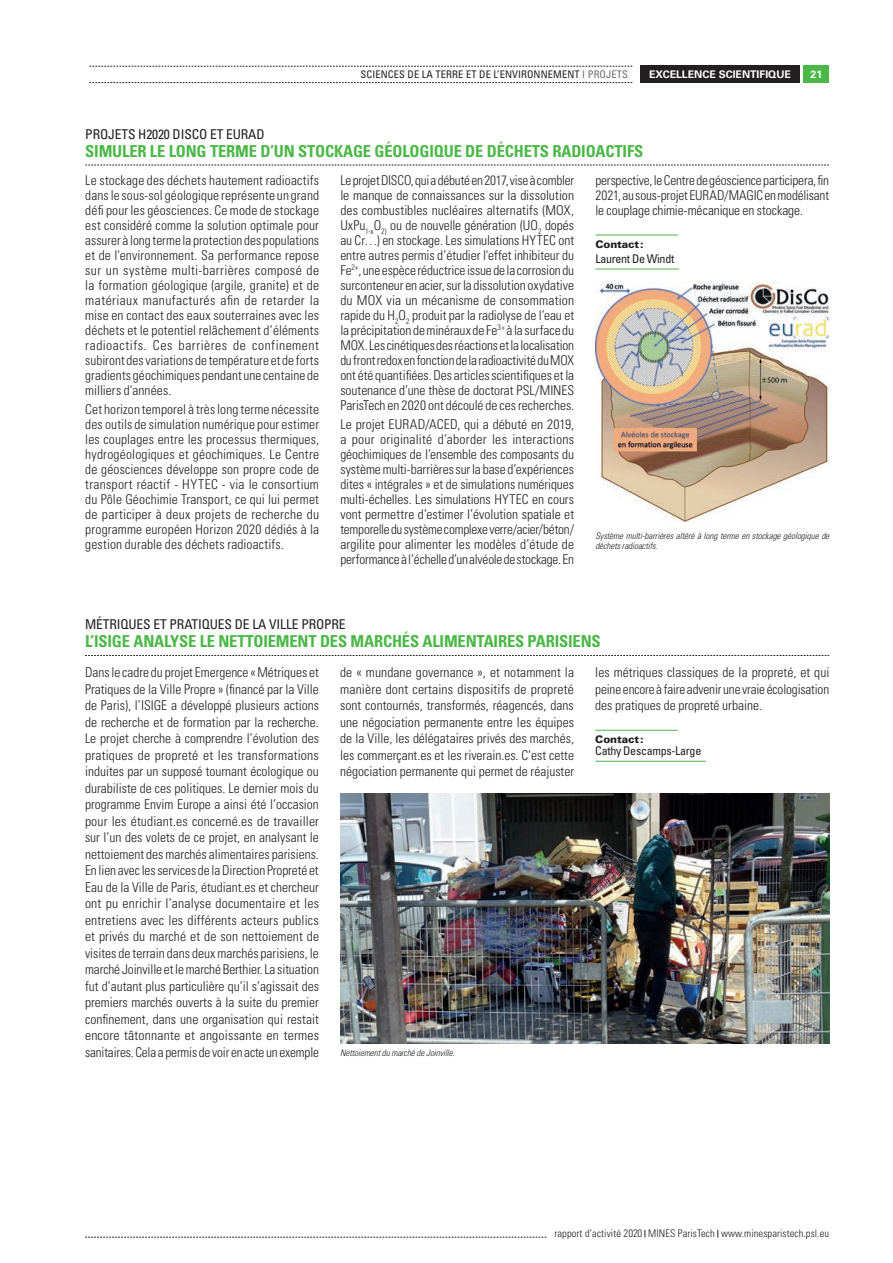
<style>
.page{position:relative;width:893px;height:1263px;background:#fff}
.page>*{position:absolute;margin:0;border:0;box-sizing:border-box;transform-origin:0 0}
.t1{font:700 condensed 16.5px "Univers LT Std";letter-spacing:-.01em;color:#4cb848}
.t2{font:300 condensed 13.5px/15px "Univers LT Std";color:#231f20;text-align:justify}
.t3{font:condensed 13.5px "Univers LT Std";letter-spacing:-.01em;color:#231f20}
.t4{font:condensed 12px "Univers LT Std";letter-spacing:-.025em;color:#231f20}
.t5{font:300 condensed 10.5px "Univers LT Std";letter-spacing:.01em;color:#231f20}
.t6{font:condensed 10.5px "Univers LT Std";letter-spacing:.01em;color:#231f20}
.t7{font:700 10.5px "Univers LT Std";color:#fff}
.t8{font:900 10.5px "Univers LT Std";letter-spacing:-.01em;color:#231f20}
.t9{font:italic 300 condensed 9px/10.5px "Univers LT Std";letter-spacing:-.005em;color:#231f20}
.s1{color:#6c6d70}
.s2{font-size:10.8px}
</style>
<div class="page">
<img style="left:340px;top:794px;width:489px;height:249px">
<div style="left:804px;top:66px;width:25px;height:17px;background:#4cb848"></div>
<svg style="left:89px;top:82px;width:543px;height:1px"></svg>
<svg style="left:89px;top:66px;width:543px;height:1px"></svg>
<svg style="left:85px;top:1237px;width:461px;height:1px"></svg>
<div style="left:640px;top:66px;width:160px;height:17px;background:#231f20"></div>
<hr style="left:595px;top:730px;width:83px;height:1px;background:#4cb848">
<hr style="left:595px;top:761px;width:111px;height:1px;background:#4cb848">
<svg style="left:85px;top:655px;width:744px;height:1px"></svg>
<svg style="left:85px;top:165px;width:744px;height:1px"></svg>
<hr style="left:595px;top:235px;width:83px;height:1px;background:#4cb848">
<hr style="left:595px;top:269px;width:84px;height:1px;background:#4cb848">
<img style="left:595px;top:282px;width:234px;height:239px">
<p class="t6" style="left:360px;top:68px;width:269px">SCIENCES DE LA TERRE ET DE L’ENVIRONNEMENT <span class="s1">I PROJETS</span></p>
<p class="t7" style="left:649px;top:68px;width:143px">EXCELLENCE SCIENTIFIQUE</p>
<p class="t7" style="left:810px;top:68px;width:13px">21</p>
<p class="t3" style="left:85px;top:125px;width:181px">PROJETS H2020 DISCO ET EURAD</p>
<p class="t1" style="left:85px;top:141px;width:560px">SIMULER LE LONG TERME D’UN STOCKAGE GÉOLOGIQUE DE DÉCHETS RADIOACTIFS</p>
<p class="t2" style="left:85px;top:173px;width:235px">Le stockage des déchets hautement radioactifs dans le sous-sol géologique représente un grand défi pour les géosciences. Ce mode de stockage est considéré comme la solution optimale pour assurer à long terme la protection des populations et de l'environnement. Sa performance repose sur un système multi-barrières composé de la formation géologique (argile, granite) et de matériaux manufacturés afin de retarder la mise en contact des eaux souterraines avec les déchets et le potentiel relâchement d’éléments radioactifs. Ces barrières de confinement subiront des variations de température et de forts gradients géochimiques pendant une centaine de milliers d'années.</p>
<p class="t2" style="left:85px;top:402px;width:235px">Cet horizon temporel à très long terme nécessite des outils de simulation numérique pour estimer les couplages entre les processus thermiques, hydrogéologiques et géochimiques. Le Centre de géosciences développe son propre code de transport réactif - HYTEC - via le consortium du Pôle Géochimie Transport, ce qui lui permet de participer à deux projets de recherche du programme européen Horizon 2020 dédiés à la gestion durable des déchets radioactifs.</p>
<p class="t2" style="left:340px;top:173px;width:235px">Le projet DISCO, qui a débuté en 2017, vise à combler le manque de connaissances sur la dissolution des combustibles nucléaires alternatifs (MOX, UxPu<sub>1-x</sub>O<sub>2)</sub> ou de nouvelle génération (UO<sub>2</sub> dopés au Cr…) en stockage. Les simulations HYTEC ont entre autres permis d’étudier l'effet inhibiteur du Fe<sup>2+</sup>, une espèce réductrice issue de la corrosion du surconteneur en acier, sur la dissolution oxydative du MOX via un mécanisme de consommation rapide du H<sub>2</sub>O<sub>2</sub> produit par la radiolyse de l’eau et la précipitation de minéraux de Fe<sup>3+</sup> à la surface du MOX. Les cinétiques des réactions et la localisation du front redox en fonction de la radioactivité du MOX ont été quantifiées. Des articles scientifiques et la soutenance d’une thèse de doctorat PSL/MINES ParisTech en 2020 ont découlé de ces recherches.</p>
<p class="t2" style="left:340px;top:417px;width:235px">Le projet EURAD/ACED, qui a débuté en 2019, a pour originalité d’aborder les interactions géochimiques de l’ensemble des composants du système multi-barrières sur la base d’expériences dites « intégrales » et de simulations numériques multi-échelles. Les simulations HYTEC en cours vont permettre d’estimer l’évolution spatiale et temporelle du système complexe verre/acier/béton/ argilite pour alimenter les modèles d’étude de performance à l’échelle d’un alvéole de stockage. En</p>
<p class="t2" style="left:595px;top:173px;width:235px">perspective, le Centre de géoscience participera, fin 2021, au sous-projet EURAD/MAGIC en modélisant le couplage chimie-mécanique en stockage.</p>
<p class="t8" style="left:595px;top:238px;width:50px">Contact :</p>
<p class="t4" style="left:595px;top:251px;width:80px">Laurent De Windt</p>
<p class="t9" style="left:595px;top:530px;width:235px">Système multi-barrières altéré à long terme en stockage géologique de déchets radioactifs.</p>
<p class="t3" style="left:85px;top:616px;width:262px">MÉTRIQUES ET PRATIQUES DE LA VILLE PROPRE</p>
<p class="t1" style="left:85px;top:631px;width:517px">L’ISIGE ANALYSE LE NETTOIEMENT DES MARCHÉS ALIMENTAIRES PARISIENS</p>
<p class="t2" style="left:85px;top:664px;width:236px;line-height:16.5px">Dans le cadre du projet Emergence « Métriques et Pratiques de la Ville Propre » (financé par la Ville de Paris), l’ISIGE a développé plusieurs actions de recherche et de formation par la recherche.<br>Le projet cherche à comprendre l’évolution des pratiques de propreté et les transformations induites par un supposé tournant écologique ou durabiliste de ces politiques. Le dernier mois du programme Envim Europe a ainsi été l’occasion pour les étudiant.es concerné.es de travailler sur l’un des volets de ce projet, en analysant le nettoiement des marchés alimentaires parisiens.<br>En lien avec les services de la Direction Propreté et Eau de la Ville de Paris, étudiant.es et chercheur ont pu enrichir l’analyse documentaire et les entretiens avec les différents acteurs publics et privés du marché et de son nettoiement de visites de terrain dans deux marchés parisiens, le marché Joinville et le marché Berthier. La situation fut d’autant plus particulière qu’il s’agissait des premiers marchés ouverts à la suite du premier confinement, dans une organisation qui restait encore tâtonnante et angoissante en termes sanitaires. Cela a permis de voir en acte un exemple</p>
<p class="t2" style="left:340px;top:664px;width:235px;line-height:16.5px">de « mundane governance », et notamment la manière dont certains dispositifs de propreté sont contournés, transformés, réagencés, dans une négociation permanente entre les équipes de la Ville, les délégataires privés des marchés, les commerçant.es et les riverain.es. C’est cette négociation permanente qui permet de réajuster</p>
<p class="t2" style="left:595px;top:664px;width:236px;line-height:16.5px">les métriques classiques de la propreté, et qui peine encore à faire advenir une vraie écologisation des pratiques de propreté urbaine.</p>
<p class="t8" style="left:595px;top:733px;width:50px">Contact :</p>
<p class="t4" style="left:595px;top:744px;width:108px">Cathy Descamps-Large</p>
<p class="t9" style="left:340px;top:1048px;width:116px">Nettoiement du marché de Joinville.</p>
<p class="t5" style="left:554px;top:1227px;width:276px">rapport d’activité <span class="s2">2020</span> MINES ParisTech www.minesparistech.psl.eu</p>
</div>
